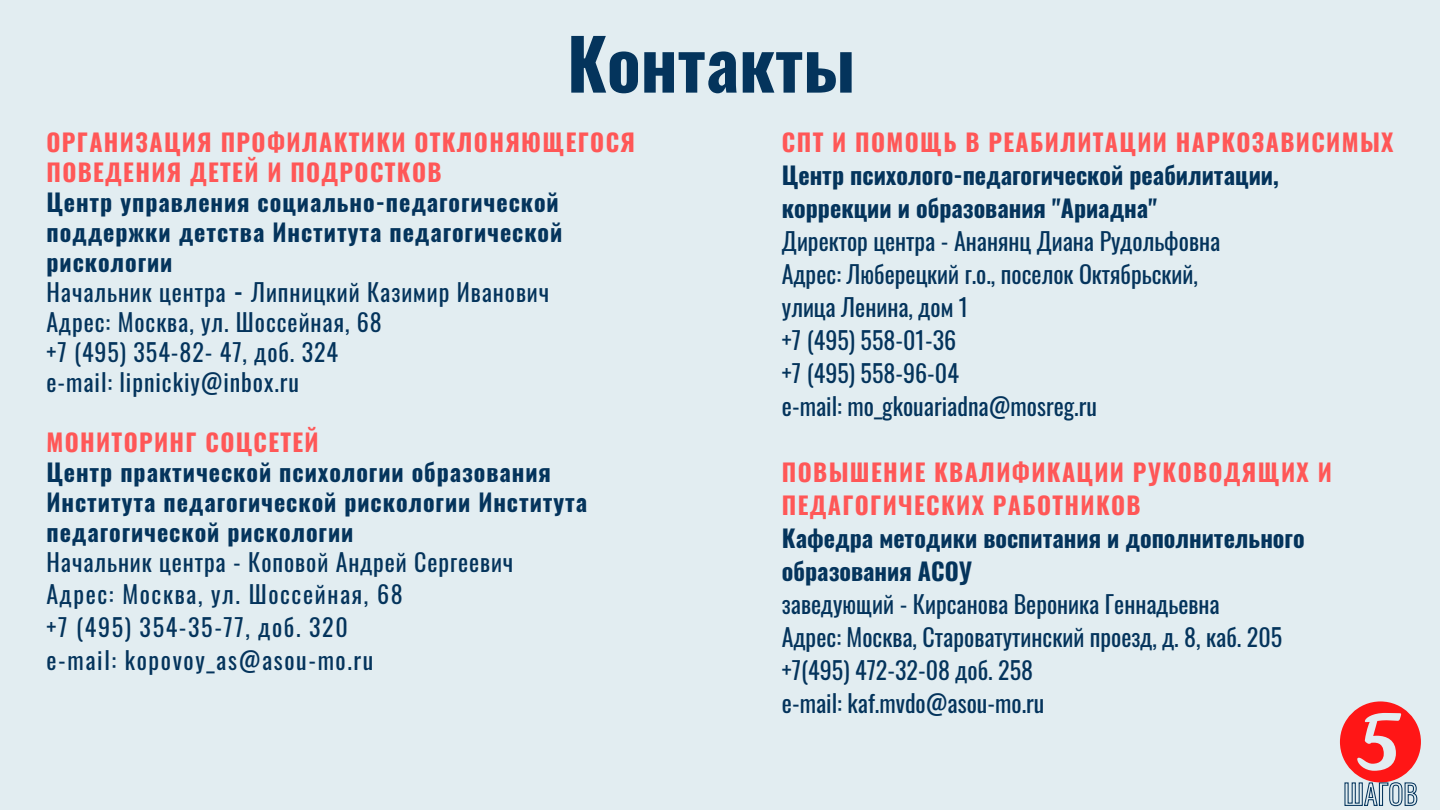
<style>
.page{position:relative;width:1440px;height:810px;background:#e2edf1}
.page>*{position:absolute;margin:0;border:0;box-sizing:border-box;transform-origin:0 0}
.t1{font:700 70px "Oswald";color:#04345c}
.t2{font:24px/33px "Oswald";color:#04345c}
.t3{font:24px/30px "Oswald";letter-spacing:.04em;color:#04345c}
.t4{font:700 24px/30px "Oswald";letter-spacing:.055em;color:#ff5757}
.t5{font:700 24px/33px "Oswald";color:#04345c}
.t6{font:24px/32.5px "Oswald";letter-spacing:.065em;color:#04345c}
.t7{font:700 24px/30px "Oswald";letter-spacing:.04em;color:#04345c}
.s1{font-weight:700}
</style>
<div class="page">
<svg style="left:1340px;top:701px;width:81px;height:106px"></svg>
<h1 class="t1" style="left:567px;top:9px;width:290px">Контакты</h1>
<p class="t4" style="left:47px;top:127px;width:590px">ОРГАНИЗАЦИЯ ПРОФИЛАКТИКИ ОТКЛОНЯЮЩЕГОСЯ<br>ПОВЕДЕНИЯ ДЕТЕЙ И ПОДРОСТКОВ</p>
<p class="t3" style="left:47px;top:187px;width:517px"><span class="s1">Центр управления социально-педагогической поддержки детства Института педагогической рискологии<br></span>Начальник центра <span class="s1">-</span> Липницкий Казимир Иванович Адрес: Москва, ул. Шоссейная, 68<br>+7 (495) 354-82- 47, доб. 324<br>e-mail: lipnickiy@inbox.ru</p>
<p class="t4" style="left:47px;top:427px;width:274px">МОНИТОРИНГ СОЦСЕТЕЙ</p>
<p class="t7" style="left:47px;top:457px;width:542px">Центр практической психологии образования<br>Института педагогической рискологии Института педагогической рискологии</p>
<p class="t6" style="left:47px;top:545px;width:468px">Начальник центра - Коповой Андрей Сергеевич Адрес: Москва, ул. Шоссейная, 68<br>+7 (495) 354-35-77, доб. 320<br>e-mail: kopovoy_as@asou-mo.ru</p>
<p class="t4" style="left:782px;top:126px;width:613px">СПТ И ПОМОЩЬ В РЕАБИЛИТАЦИИ НАРКОЗАВИСИМЫХ</p>
<p class="t5" style="left:782px;top:158px;width:498px">Центр психолого-педагогической реабилитации, коррекции и образования "Ариадна"</p>
<p class="t2" style="left:782px;top:224px;width:440px">Директор центра - Ананянц Диана Рудольфовна<br>Адрес: Люберецкий г.о., поселок Октябрьский, улица Ленина, дом 1<br>+7 (495) 558-01-36<br>+7 (495) 558-96-04<br>e-mail: mo_gkouariadna@mosreg.ru</p>
<p class="t4" style="left:782px;top:455px;width:552px;line-height:33px">ПОВЫШЕНИЕ КВАЛИФИКАЦИИ РУКОВОДЯЩИХ И<br>ПЕДАГОГИЧЕСКИХ РАБОТНИКОВ</p>
<p class="t5" style="left:782px;top:521px;width:524px">Кафедра методики воспитания и дополнительного образования АСОУ</p>
<p class="t2" style="left:782px;top:587px;width:502px">заведующий - Кирсанова Вероника Геннадьевна Адрес: Москва, Староватутинский проезд, д. 8, каб. 205 +7(495) 472-32-08 доб. 258<br>e-mail: kaf.mvdo@asou-mo.ru</p>
</div>
